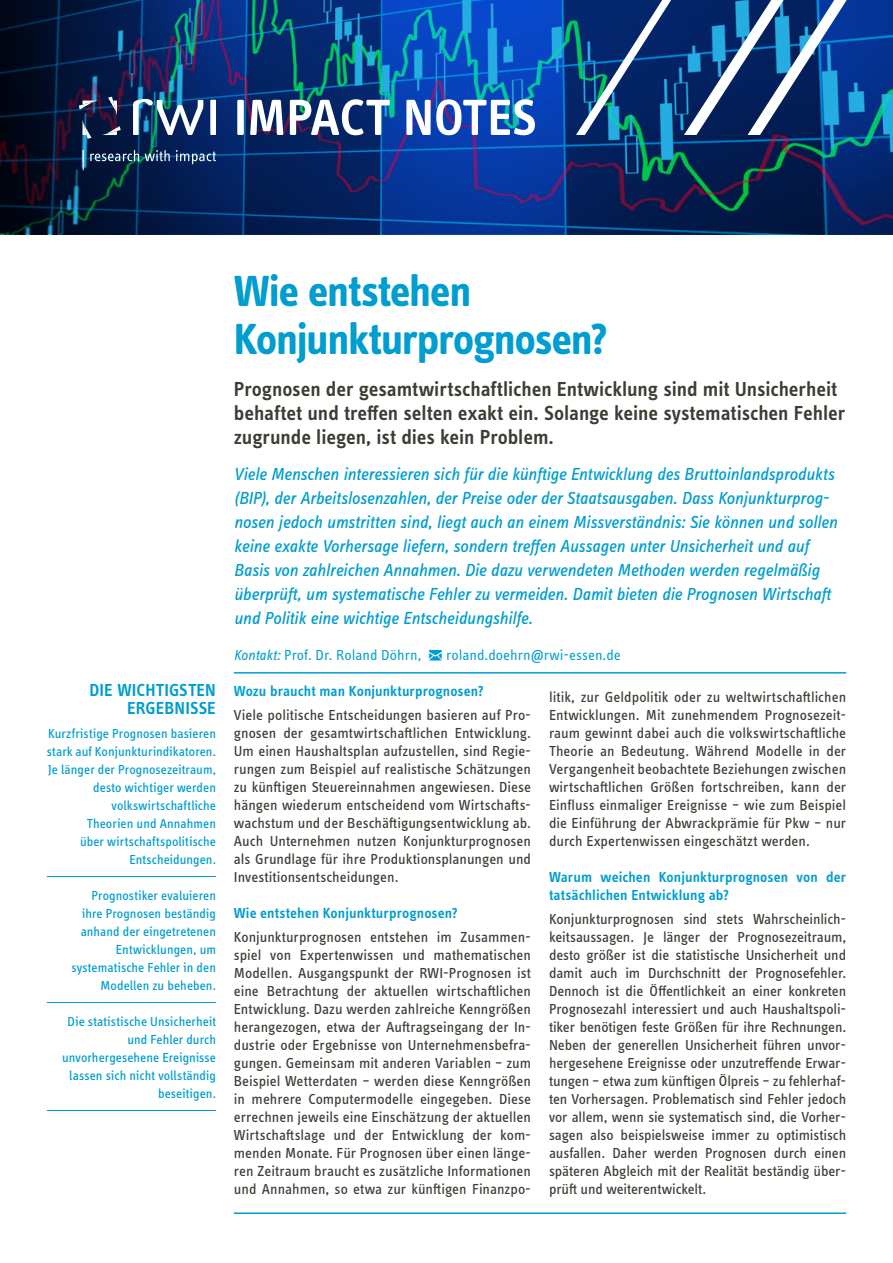
<style>
.page{position:relative;width:893px;height:1263px;background:#fff}
.page>*{position:absolute;margin:0;border:0;box-sizing:border-box;transform-origin:0 0}
.t1{font:600 52.5px "Info OT Text";letter-spacing:-.005em;color:#fff}
.t2{font:700 45px/48px "Info OT Text";letter-spacing:-.03em;color:#009dd0}
.t3{font:600 21px/24px "Info OT Text";letter-spacing:-.005em;color:#3e3d35}
.t4{font:italic 18px/24px "Info OT Text";letter-spacing:-.01em;color:#009dd0}
.t5{font:600 18px/18px "Info OT Text";letter-spacing:.005em;color:#009dd0;text-align:right}
.t6{font:15px/18px "Info OT Text";color:#3e3d35;text-align:justify}
.t7{font:600 15px/18px "Info OT Text";letter-spacing:.005em;color:#009dd0}
.t8{font:15px "Info OT Text";color:#009dd0}
.t9{font:13.5px/18px "Info OT Disp";letter-spacing:.005em;color:#009dd0;text-align:right}
.s1{font-style:italic}
</style>
<div class="page">
<svg style="left:0;top:0;width:893px;height:234px"></svg>
<hr style="left:47px;top:876px;width:169px;height:1px;background:#009dd0">
<hr style="left:47px;top:1002px;width:169px;height:1px;background:#009dd0">
<hr style="left:47px;top:1110px;width:169px;height:1px;background:#009dd0">
<hr style="left:234px;top:672px;width:612px;height:2px;background:#009dd0">
<hr style="left:234px;top:1212px;width:612px;height:2px;background:#009dd0">
<svg style="left:79px;top:101px;width:18px;height:8px"></svg>
<svg style="left:83px;top:120px;width:8px;height:19px"></svg>
<svg style="left:108px;top:97px;width:9px;height:18px"></svg>
<svg style="left:102px;top:126px;width:19px;height:9px"></svg>
<div style="left:210px;top:100px;width:6px;height:35px;background:#fff"></div>
<svg style="left:133px;top:99px;width:70px;height:36px"></svg>
<svg style="left:83px;top:150px;width:133px;height:20px"></svg>
<svg style="left:576px;top:0;width:95px;height:135px"></svg>
<svg style="left:684px;top:0;width:163px;height:135px"></svg>
<h1 class="t1" style="left:234px;top:85px;width:305px">IMPACT NOTES</h1>
<p class="t5" style="left:89px;top:681px;width:128px">DIE WICHTIGSTEN<br>ERGEBNISSE</p>
<p class="t9" style="left:47px;top:724px;width:171px">Kurzfristige Prognosen basieren stark auf Konjunkturindikatoren.<br>Je länger der Prognosezeitraum, desto wichtiger werden volkswirtschaftliche<br>Theorien und Annahmen<br>über wirtschaftspolitische<br>Entscheidungen.</p>
<p class="t9" style="left:71px;top:886px;width:146px">Prognostiker evaluieren ihre Prognosen beständig anhand der eingetretenen<br>Entwicklungen, um systematische Fehler in den<br>Modellen zu beheben.</p>
<p class="t9" style="left:62px;top:1012px;width:155px">Die statistische Unsicherheit und Fehler durch unvorhergesehene Ereignisse lassen sich nicht vollständig beseitigen.</p>
<h2 class="t2" style="left:234px;top:266px;width:376px">Wie entstehen<br>Konjunkturprognosen?</h2>
<h3 class="t3" style="left:234px;top:377px;width:613px">Prognosen der gesamtwirtschaftlichen Entwicklung sind mit Unsicherheit behaftet und treffen selten exakt ein. Solange keine systematischen Fehler zugrunde liegen, ist dies kein Problem.</h3>
<p class="t4" style="left:234px;top:462px;width:605px">Viele Menschen interessieren sich für die künftige Entwicklung des Bruttoinlandsprodukts (BIP), der Arbeitslosenzahlen, der Preise oder der Staatsausgaben. Dass Konjunkturprog&shy;nosen jedoch umstritten sind, liegt auch an einem Missverständnis: Sie können und sollen keine exakte Vorhersage liefern, sondern treffen Aussagen unter Unsicherheit und auf Basis von zahlreichen Annahmen. Die dazu verwendeten Methoden werden regelmäßig überprüft, um systematische Fehler zu vermeiden. Damit bieten die Prognosen Wirtschaft und Politik eine wichtige Entscheidungshilfe.</p>
<p class="t8" style="left:234px;top:646px;width:189px"><span class="s1">Kontakt:</span> Prof. Dr. Roland Döhrn,</p>
<p class="t8" style="left:446px;top:646px;width:176px">roland.doehrn@rwi-essen.de</p>
<p class="t7" style="left:234px;top:682px;width:251px">Wozu braucht man Konjunkturprognosen?</p>
<p class="t6" style="left:234px;top:706px;width:299px">Viele politische Entscheidungen basieren auf Pro&shy;gnosen der gesamtwirtschaftlichen Entwicklung.<br>Um einen Haushaltsplan aufzustellen, sind Regie&shy;rungen zum Beispiel auf realistische Schätzungen zu künftigen Steuereinnahmen angewiesen. Diese hängen wiederum entscheidend vom Wirtschafts&shy;wachstum und der Beschäftigungsentwicklung ab.<br>Auch Unternehmen nutzen Konjunkturprognosen als Grundlage für ihre Produktionsplanungen und Investitionsentscheidungen.</p>
<p class="t7" style="left:234px;top:904px;width:225px">Wie entstehen Konjunkturprognosen?</p>
<p class="t6" style="left:234px;top:928px;width:299px">Konjunkturprognosen entstehen im Zusammen&shy;spiel von Expertenwissen und mathematischen Modellen. Ausgangspunkt der RWI-Prognosen ist eine Betrachtung der aktuellen wirtschaftlichen Entwicklung. Dazu werden zahlreiche Kenngrößen herangezogen, etwa der Auftragseingang der In&shy;dustrie oder Ergebnisse von Unternehmensbefra&shy;gungen. Gemeinsam mit anderen Variablen – zum Beispiel Wetterdaten – werden diese Kenngrößen in mehrere Computermodelle eingegeben. Diese errechnen jeweils eine Einschätzung der aktuellen Wirtschaftslage und der Entwicklung der kom&shy;menden Monate. Für Prognosen über einen länge&shy;ren Zeitraum braucht es zusätzliche Informationen und Annahmen, so etwa zur künftigen Finanzpo-</p>
<p class="t6" style="left:549px;top:688px;width:299px">litik, zur Geldpolitik oder zu weltwirtschaftlichen Entwicklungen. Mit zunehmendem Prognosezeit&shy;raum gewinnt dabei auch die volkswirtschaftliche Theorie an Bedeutung. Während Modelle in der Vergangenheit beobachtete Beziehungen zwischen wirtschaftlichen Größen fortschreiben, kann der Einfluss einmaliger Ereignisse – wie zum Beispiel die Einführung der Abwrackprämie für Pkw – nur durch Expertenwissen eingeschätzt werden.</p>
<p class="t7" style="left:549px;top:868px;width:299px">Warum weichen Konjunkturprognosen von der tatsächlichen Entwicklung ab?</p>
<p class="t6" style="left:549px;top:910px;width:299px">Konjunkturprognosen sind stets Wahrscheinlich&shy;keitsaussagen. Je länger der Prognosezeitraum, desto größer ist die statistische Unsicherheit und damit auch im Durchschnitt der Prognosefehler.<br>Dennoch ist die Öffentlichkeit an einer konkreten Prognosezahl interessiert und auch Haushaltspoli&shy;tiker benötigen feste Größen für ihre Rechnungen.<br>Neben der generellen Unsicherheit führen unvor&shy;hergesehene Ereignisse oder unzutreffende Erwar&shy;tungen – etwa zum künftigen Ölpreis – zu fehlerhaf&shy;ten Vorhersagen. Problematisch sind Fehler jedoch vor allem, wenn sie systematisch sind, die Vorher&shy;sagen also beispielsweise immer zu optimistisch ausfallen. Daher werden Prognosen durch einen späteren Abgleich mit der Realität beständig über&shy;prüft und weiterentwickelt.</p>
</div>
